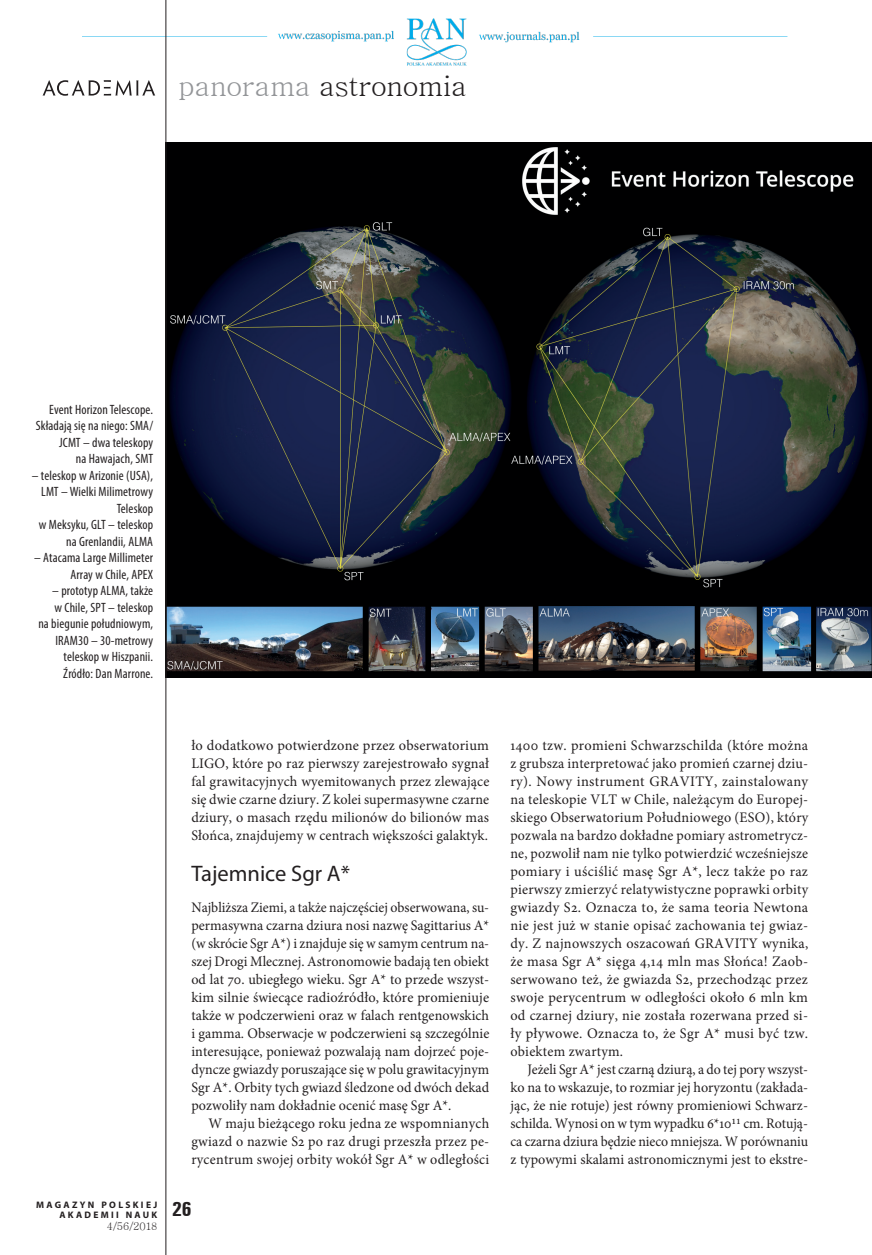
<style>
.page{position:relative;width:872px;height:1255px;background:#fff}
.page>*{position:absolute;margin:0;border:0;box-sizing:border-box;transform-origin:0 0}
.t1{font:28.5px "Batang";letter-spacing:-.015em;color:#231f20}
.t2{font:22.5px "Myriad Pro";color:#231f20}
.t3{font:700 condensed 21px "Unitus TEE";color:#231f20}
.t4{font:14.55px/18px "Minion Pro";letter-spacing:.01em;color:#231f20;text-align:justify}
.t5{font:14.55px/18px "Minion Pro";letter-spacing:.01em;color:#231f20;text-align:justify;scale:.95 1}
.t6{font:condensed 13.5px/16.5px "Myriad Pro";letter-spacing:.01em;color:#231f20;text-align:right}
.t7{font:10.5px "Batang";letter-spacing:-.025em;color:#231f20}
.t8{font:700 9.45px/10.5px "Myriad Pro";letter-spacing:.245em;color:#231f20;text-align:right}
.s1{color:#939598}
</style>
<div class="page">
<img style="left:82px;top:15px;width:706px;height:54px">
<img style="left:167px;top:143px;width:705px;height:534px">
<hr style="left:166px;top:0;width:1px;height:1254px;background:#231f20">
<svg style="left:43px;top:80px;width:112px;height:16px"></svg>
<h1 class="t1" style="left:179px;top:71px;width:289px"><span class="s1">panorama</span> astronomia</h1>
<p class="t6" style="left:36px;top:401px;width:119px">Event Horizon Telescope.<br>Składają się na niego: SMA/<br>JCMT – dwa teleskopy<br>na Hawajach, SMT</p>
<p class="t6" style="left:32px;top:467px;width:123px">– teleskop w Arizonie (USA),<br>LMT – Wielki Milimetrowy<br>Teleskop<br>w Meksyku, GLT – teleskop na Grenlandii, ALMA</p>
<p class="t6" style="left:34px;top:549px;width:120px">– Atacama Large Millimeter<br>Array w Chile, APEX</p>
<p class="t6" style="left:38px;top:582px;width:116px">– prototyp ALMA, także<br>w Chile, SPT – teleskop<br>na biegunie południowym,<br>IRAM30 – 30-metrowy teleskop w Hiszpanii.<br>Źródło: Dan Marrone.</p>
<p class="t8" style="left:36px;top:1198px;width:123px">MAGAZYN POLSKIEJ<br>AKADEMII NAUK</p>
<p class="t7" style="left:107px;top:1221px;width:52px">4/56/2018</p>
<p class="t4" style="left:191px;top:736px;width:299px">ło dodatkowo potwierdzone przez obserwatorium LIGO, które po raz pierwszy zarejestrowało sygnał fal grawitacyjnych wyemitowanych przez zlewające się dwie czarne dziury. Z kolei supermasywne czarne dziury, o masach rzędu milionów do bilionów mas Słońca, znajdujemy w centrach większości galaktyk.</p>
<h2 class="t2" style="left:191px;top:859px;width:160px">Tajemnice Sgr A*</h2>
<p class="t5" style="left:191px;top:898px;width:315px">Najbliższa Ziemi, a także najczęściej obserwowana, su&shy;permasywna czarna dziura nosi nazwę Sagittarius A* (w skrócie Sgr A*) i znajduje się w samym centrum na&shy;szej Drogi Mlecznej. Astronomowie badają ten obiekt od lat 70. ubiegłego wieku. Sgr A* to przede wszyst&shy;kim silnie świecące radioźródło, które promieniuje także w podczerwieni oraz w falach rentgenowskich i gamma. Obserwacje w podczerwieni są szczególnie interesujące, ponieważ pozwalają nam dojrzeć poje&shy;dyncze gwiazdy poruszające się w polu grawitacyjnym Sgr A*. Orbity tych gwiazd śledzone od dwóch dekad pozwoliły nam dokładnie ocenić masę Sgr A*.</p>
<p class="t4" style="left:191px;top:1114px;width:299px;text-indent:17px">W maju bieżącego roku jedna ze wspomnianych gwiazd o nazwie S2 po raz drugi przeszła przez pe&shy;rycentrum swojej orbity wokół Sgr A* w odległości</p>
<h3 class="t3" style="left:172px;top:1196px;width:21px">26</h3>
<p class="t4" style="left:510px;top:736px;width:299px">1400 tzw. promieni Schwarzschilda (które można z grubsza interpretować jako promień czarnej dziu&shy;ry). Nowy instrument GRAVITY, zainstalowany na teleskopie VLT w Chile, należącym do Europej&shy;skiego Obserwatorium Południowego (ESO), który pozwala na bardzo dokładne pomiary astrometrycz&shy;ne, pozwolił nam nie tylko potwierdzić wcześniejsze pomiary i uściślić masę Sgr A*, lecz także po raz pierwszy zmierzyć relatywistyczne poprawki orbity gwiazdy S2. Oznacza to, że sama teoria Newtona nie jest już w stanie opisać zachowania tej gwiaz&shy;dy. Z najnowszych oszacowań GRAVITY wynika, że masa Sgr A* sięga 4,14 mln mas Słońca! Zaob&shy;serwowano też, że gwiazda S2, przechodząc przez swoje perycentrum w odległości około 6 mln km od czarnej dziury, nie została rozerwana przed si&shy;ły pływowe. Oznacza to, że Sgr A* musi być tzw. obiektem zwartym.</p>
<p class="t5" style="left:510px;top:1060px;width:315px;text-indent:17px">Jeżeli Sgr A* jest czarną dziurą, a do tej pory wszyst&shy;ko na to wskazuje, to rozmiar jej horyzontu (zakłada&shy;jąc, że nie rotuje) jest równy promieniowi Schwarz&shy;schilda. Wynosi on w tym wypadku 6*1011 cm. Rotują&shy;ca czarna dziura będzie nieco mniejsza. W porównaniu z typowymi skalami astronomicznymi jest to ekstre-</p>
</div>
